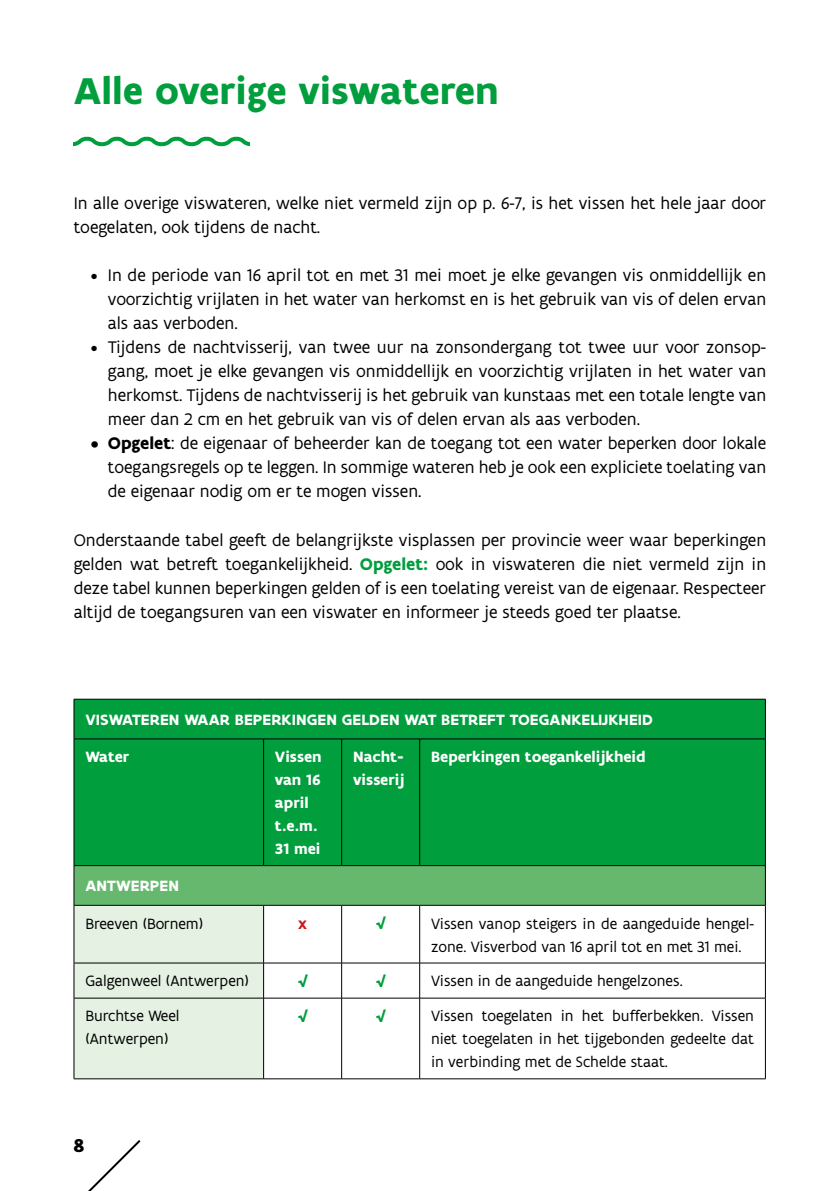
<style>
.page{position:relative;width:840px;height:1191px;background:#fff}
.page>*{position:absolute;margin:0;border:0;box-sizing:border-box;transform-origin:0 0}
.t1{font:700 40px "Flanders Art Sans";color:#009e3d}
.t2{font:700 20px "Flanders Art Sans";color:#000}
.t3{font:18px/24px "Flanders Art Sans";color:#000;text-align:justify}
.t4{font:16px/23px "Flanders Art Sans";color:#000}
.t5{font:700 16px/23px "Flanders Art Sans";color:#fff}
.t6{font:700 16px "Ubuntu";color:#009e3d}
.t7{font:700 16px "Ubuntu";color:#cd1719}
.s1{font-weight:700}
.s2{font-weight:700;color:#009e3d}
</style>
<div class="page">
<svg style="left:88px;top:1140px;width:53px;height:51px"></svg>
<div style="left:75px;top:700px;width:689px;height:165px;background:#009e3d"></div>
<div style="left:74px;top:865px;width:691px;height:40px;background:#67b86f"></div>
<div style="left:75px;top:906px;width:188px;height:172px;background:#e4f1e3"></div>
<hr style="left:74px;top:699px;width:189px;height:1px;background:#000">
<hr style="left:74px;top:699px;width:1px;height:39px;background:#000">
<hr style="left:263px;top:699px;width:78px;height:1px;background:#000">
<hr style="left:341px;top:699px;width:78px;height:1px;background:#000">
<hr style="left:419px;top:699px;width:346px;height:1px;background:#000">
<hr style="left:764px;top:699px;width:1px;height:39px;background:#000">
<hr style="left:74px;top:738px;width:189px;height:1px;background:#000">
<hr style="left:74px;top:739px;width:1px;height:126px;background:#000">
<hr style="left:263px;top:738px;width:78px;height:1px;background:#000">
<hr style="left:263px;top:739px;width:1px;height:126px;background:#000">
<hr style="left:341px;top:738px;width:78px;height:1px;background:#000">
<hr style="left:341px;top:739px;width:1px;height:126px;background:#000">
<hr style="left:419px;top:738px;width:346px;height:1px;background:#000">
<hr style="left:419px;top:739px;width:1px;height:126px;background:#000">
<hr style="left:764px;top:739px;width:1px;height:126px;background:#000">
<hr style="left:74px;top:865px;width:189px;height:1px;background:#000">
<hr style="left:74px;top:866px;width:1px;height:39px;background:#000">
<hr style="left:263px;top:865px;width:78px;height:1px;background:#000">
<hr style="left:341px;top:865px;width:78px;height:1px;background:#000">
<hr style="left:419px;top:865px;width:346px;height:1px;background:#000">
<hr style="left:764px;top:866px;width:1px;height:39px;background:#000">
<hr style="left:74px;top:905px;width:189px;height:1px;background:#000">
<hr style="left:74px;top:905px;width:1px;height:57px;background:#000">
<hr style="left:263px;top:905px;width:78px;height:1px;background:#000">
<hr style="left:263px;top:905px;width:1px;height:57px;background:#000">
<hr style="left:341px;top:905px;width:78px;height:1px;background:#000">
<hr style="left:341px;top:905px;width:1px;height:57px;background:#000">
<hr style="left:419px;top:905px;width:346px;height:1px;background:#000">
<hr style="left:419px;top:905px;width:1px;height:57px;background:#000">
<hr style="left:764px;top:905px;width:1px;height:57px;background:#000">
<hr style="left:74px;top:962px;width:189px;height:1px;background:#000">
<hr style="left:74px;top:963px;width:1px;height:35px;background:#000">
<hr style="left:263px;top:962px;width:78px;height:1px;background:#000">
<hr style="left:263px;top:963px;width:1px;height:35px;background:#000">
<hr style="left:341px;top:962px;width:78px;height:1px;background:#000">
<hr style="left:341px;top:963px;width:1px;height:35px;background:#000">
<hr style="left:419px;top:962px;width:346px;height:1px;background:#000">
<hr style="left:419px;top:963px;width:1px;height:35px;background:#000">
<hr style="left:764px;top:963px;width:1px;height:35px;background:#000">
<hr style="left:74px;top:997px;width:189px;height:1px;background:#000">
<hr style="left:74px;top:998px;width:1px;height:80px;background:#000">
<hr style="left:263px;top:997px;width:78px;height:1px;background:#000">
<hr style="left:263px;top:998px;width:1px;height:80px;background:#000">
<hr style="left:341px;top:997px;width:78px;height:1px;background:#000">
<hr style="left:341px;top:998px;width:1px;height:80px;background:#000">
<hr style="left:419px;top:997px;width:346px;height:1px;background:#000">
<hr style="left:419px;top:998px;width:1px;height:80px;background:#000">
<hr style="left:764px;top:998px;width:1px;height:80px;background:#000">
<hr style="left:74px;top:1078px;width:189px;height:1px;background:#000">
<hr style="left:263px;top:1078px;width:78px;height:1px;background:#000">
<hr style="left:341px;top:1078px;width:78px;height:1px;background:#000">
<hr style="left:419px;top:1078px;width:346px;height:1px;background:#000">
<svg style="left:74px;top:136px;width:175px;height:11px"></svg>
<h1 class="t1" style="left:74px;top:65px;width:426px">Alle overige viswateren</h1>
<p class="t3" style="left:74px;top:191px;width:693px">In alle overige viswateren, welke niet vermeld zijn op p. 6-7, is het vissen het hele jaar door toegelaten, ook tijdens de nacht.</p>
<p class="t3" style="left:108px;top:263px;width:659px;text-indent:-17px">• In de periode van 16 april tot en met 31 mei moet je elke gevangen vis onmiddellijk en voorzichtig vrijlaten in het water van herkomst en is het gebruik van vis of delen ervan als aas verboden.</p>
<p class="t3" style="left:108px;top:335px;width:659px;text-indent:-17px">• Tijdens de nachtvisserij, van twee uur na zonsondergang tot twee uur voor zonsop&shy;gang, moet je elke gevangen vis onmiddellijk en voorzichtig vrijlaten in het water van herkomst. Tijdens de nachtvisserij is het gebruik van kunstaas met een totale lengte van meer dan 2 cm en het gebruik van vis of delen ervan als aas verboden.</p>
<p class="t3" style="left:108px;top:431px;width:659px;text-indent:-17px"><span class="s1">• Opgelet</span>: de eigenaar of beheerder kan de toegang tot een water beperken door lokale toegangsregels op te leggen. In sommige wateren heb je ook een expliciete toelating van de eigenaar nodig om er te mogen vissen.</p>
<p class="t3" style="left:74px;top:527px;width:693px">Onderstaande tabel geeft de belangrijkste visplassen per provincie weer waar beperkingen gelden wat betreft toegankelijkheid. <span class="s2">Opgelet:</span> ook in viswateren die niet vermeld zijn in deze tabel kunnen beperkingen gelden of is een toelating vereist van de eigenaar. Respecteer altijd de toegangsuren van een viswater en informeer je steeds goed ter plaatse.</p>
<p class="t5" style="left:85px;top:708px;width:569px">VISWATEREN WAAR BEPERKINGEN GELDEN WAT BETREFT TOEGANKELIJKHEID</p>
<p class="t5" style="left:85px;top:745px;width:46px">Water</p>
<p class="t5" style="left:275px;top:745px;width:48px">Vissen van 16 april t.e.m.<br>31 mei</p>
<p class="t5" style="left:353px;top:745px;width:53px">Nacht&shy;visserij</p>
<p class="t5" style="left:431px;top:745px;width:216px">Beperkingen toegankelijkheid</p>
<p class="t5" style="left:85px;top:875px;width:95px">ANTWERPEN</p>
<p class="t4" style="left:85px;top:911px;width:119px">Breeven (Bornem)</p>
<p class="t7" style="left:298px;top:913px;width:10px">x</p>
<p class="t6" style="left:375px;top:913px;width:11px">√</p>
<p class="t4" style="left:431px;top:911px;width:324px">Vissen vanop steigers in de aangeduide hengel&shy;zone. Visverbod van 16 april tot en met 31 mei.</p>
<p class="t4" style="left:85px;top:969px;width:165px">Galgenweel (Antwerpen)</p>
<p class="t6" style="left:298px;top:971px;width:11px">√</p>
<p class="t6" style="left:375px;top:971px;width:11px">√</p>
<p class="t4" style="left:431px;top:969px;width:253px">Vissen in de aangeduide hengelzones.</p>
<p class="t4" style="left:85px;top:1004px;width:96px">Burchtse Weel (Antwerpen)</p>
<p class="t6" style="left:298px;top:1006px;width:11px">√</p>
<p class="t6" style="left:375px;top:1006px;width:11px">√</p>
<p class="t4" style="left:431px;top:1004px;width:324px;text-align:justify">Vissen toegelaten in het bufferbekken. Vissen niet toegelaten in het tijgebonden gedeelte dat in verbinding met de Schelde staat.</p>
<p class="t2" style="left:74px;top:1133px;width:12px">8</p>
</div>
